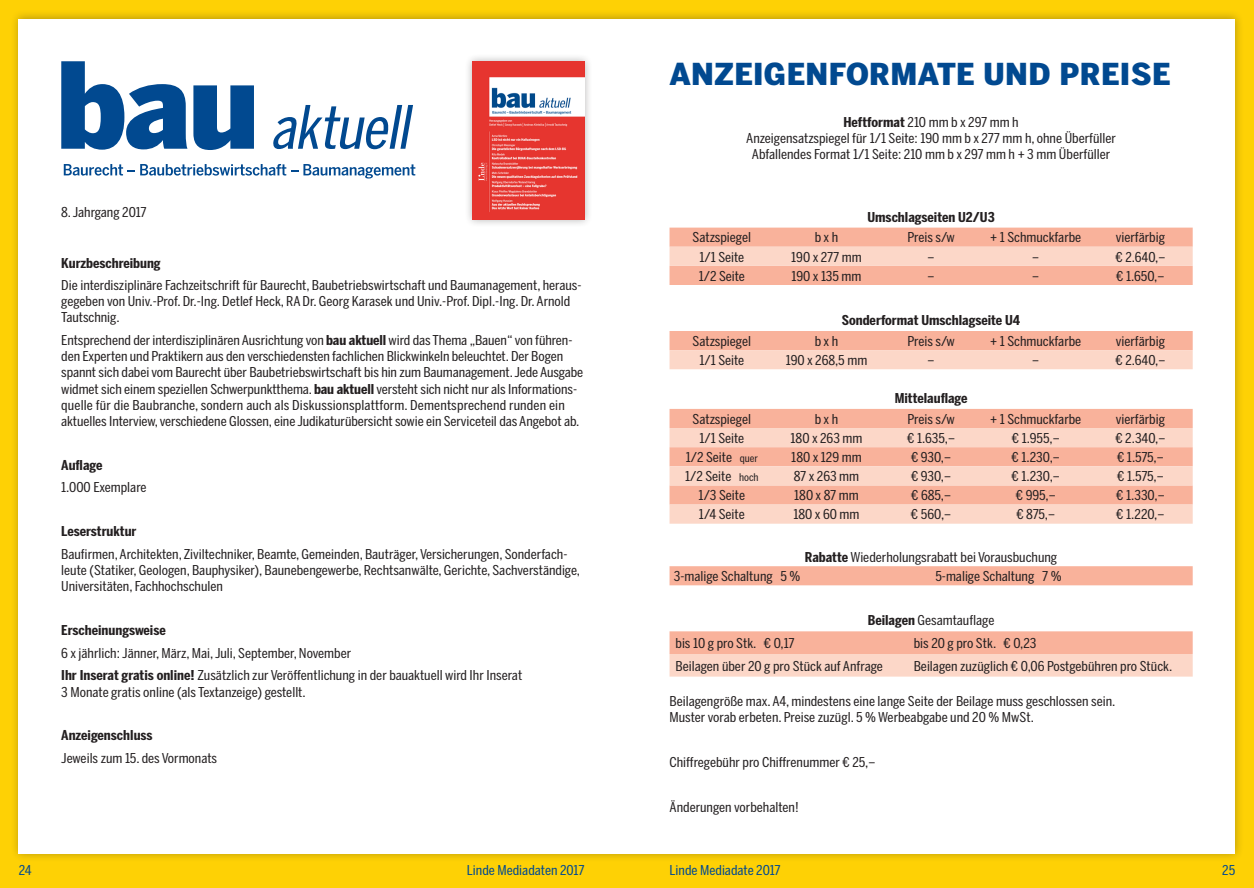
<style>
.page{position:relative;width:1254px;height:888px;background:#fed105}
.page>*{position:absolute;margin:0;border:0;box-sizing:border-box;transform-origin:0 0}
.t1{font:900 30px "Benton Sans Cond";letter-spacing:.01em;color:#014990;scale:1.15 1}
.t2{font:13.5px/16.2px "Benton Sans Comp";color:#231f20;scale:1.15 1}
.t3{font:700 13.5px "Benton Sans Comp";color:#231f20;scale:1.15 1}
.t4{font:13.5px "Benton Sans Comp";color:#014990;scale:1.15 1}
.s1{font-weight:700}
.s2{font-size:10.5px}
</style>
<div class="page">
<div style="left:10px;top:9px;width:1234px;height:854px;background:#231f20;opacity:.33"></div>
<div style="left:19px;top:19px;width:1216px;height:835px;background:#fff"></div>
<div style="left:464px;top:53px;width:128px;height:175px;background:#231f20;opacity:.33"></div>
<img style="left:472px;top:61px;width:112px;height:159px">
<svg style="left:61px;top:61px;width:126px;height:89px"></svg>
<svg style="left:193px;top:85px;width:61px;height:65px"></svg>
<svg style="left:273px;top:105px;width:140px;height:44px"></svg>
<svg style="left:64px;top:164px;width:351px;height:14px"></svg>
<svg style="left:669px;top:228px;width:523px;height:57px"></svg>
<svg style="left:669px;top:331px;width:523px;height:38px"></svg>
<div style="left:669px;top:409px;width:523px;height:19px;background:#f9b29b"></div>
<svg style="left:669px;top:428px;width:523px;height:96px;fill:#fcd7c8"></svg>
<div style="left:669px;top:566px;width:523px;height:19px;background:#f9b29b"></div>
<svg style="left:669px;top:631px;width:523px;height:46px"></svg>
<p class="t2" style="left:61px;top:204px;width:76px">8. Jahrgang 2017</p>
<p class="t3" style="left:61px;top:255px;width:88px">Kurzbeschreibung</p>
<p class="t2" style="left:61px;top:277px;width:454px">Die interdisziplinäre Fachzeitschrift für Baurecht, Baubetriebswirtschaft und Baumanagement, heraus&shy;gegeben von Univ.-Prof. Dr.-Ing. Detlef Heck, RA Dr. Georg Karasek und Univ.-Prof. Dipl.-Ing. Dr. Arnold<br>Tautschnig.</p>
<p class="t2" style="left:61px;top:332px;width:455px">Entsprechend der interdisziplinären Ausrichtung von <span class="s1">bau aktuell</span> wird das Thema „Bauen“ von führen&shy;den Experten und Praktikern aus den verschiedensten fachlichen Blickwinkeln beleuchtet. Der Bogen spannt sich dabei vom Baurecht über Baubetriebswirtschaft bis hin zum Baumanagement. Jede Ausgabe widmet sich einem speziellen Schwerpunktthema. <span class="s1">bau aktuell</span> versteht sich nicht nur als Informations&shy;quelle für die Baubranche, sondern auch als Diskussionsplattform. Dementsprechend runden ein aktuelles Interview, verschiedene Glossen, eine Judikaturübersicht sowie ein Serviceteil das Angebot ab.</p>
<p class="t3" style="left:61px;top:457px;width:37px">Auflage</p>
<p class="t2" style="left:61px;top:479px;width:76px">1.000 Exemplare</p>
<p class="t3" style="left:61px;top:524px;width:67px">Leserstruktur</p>
<p class="t2" style="left:61px;top:546px;width:453px">Baufirmen, Architekten, Ziviltechniker, Beamte, Gemeinden, Bauträger, Versicherungen, Sonderfach&shy;leute (Statiker, Geologen, Bauphysiker), Baunebengewerbe, Rechtsanwälte, Gerichte, Sachverständige,<br>Universitäten, Fachhochschulen</p>
<p class="t3" style="left:61px;top:622px;width:92px">Erscheinungsweise</p>
<p class="t2" style="left:61px;top:641px;width:402px;line-height:22.5px">6 x jährlich: Jänner, März, Mai, Juli, September, November<br><span class="s1">Ihr Inserat gratis online!</span> Zusätzlich zur Veröffentlichung in der bauaktuell wird Ihr Inserat</p>
<p class="t2" style="left:61px;top:683px;width:214px">3 Monate gratis online (als Textanzeige) gestellt.</p>
<p class="t3" style="left:61px;top:728px;width:81px">Anzeigenschluss</p>
<p class="t2" style="left:61px;top:750px;width:137px">Jeweils zum 15. des Vormonats</p>
<h1 class="t1" style="left:669px;top:56px;width:437px">ANZEIGENFORMATE UND PREISE</h1>
<p class="t2" style="left:746px;top:114px;width:323px;text-align:center"><span class="s1">Heftformat</span> 210 mm b x 297 mm h<br>Anzeigensatzspiegel für 1/1 Seite: 190 mm b x 277 mm h, ohne Überfüller<br>Abfallendes Format 1/1 Seite: 210 mm b x 297 mm h + 3 mm Überfüller</p>
<p class="t3" style="left:867px;top:209px;width:112px">Umschlagseiten U2/U3</p>
<p class="t2" style="left:692px;top:229px;width:52px">Satzspiegel</p>
<p class="t2" style="left:814px;top:229px;width:22px">b x h</p>
<p class="t2" style="left:907px;top:229px;width:43px">Preis s/w</p>
<p class="t2" style="left:990px;top:229px;width:81px">+ 1 Schmuckfarbe</p>
<p class="t2" style="left:1115px;top:229px;width:44px">vierfärbig</p>
<p class="t2" style="left:699px;top:249px;width:41px">1/1 Seite</p>
<p class="t2" style="left:791px;top:249px;width:63px">190 x 277 mm</p>
<p class="t2" style="left:927px;top:249px;width:8px">–</p>
<p class="t2" style="left:1032px;top:249px;width:8px">–</p>
<p class="t2" style="left:1115px;top:249px;width:45px">€ 2.640,–</p>
<p class="t2" style="left:698px;top:268px;width:42px">1/2 Seite</p>
<p class="t2" style="left:791px;top:268px;width:62px">190 x 135 mm</p>
<p class="t2" style="left:927px;top:268px;width:8px">–</p>
<p class="t2" style="left:1032px;top:268px;width:8px">–</p>
<p class="t2" style="left:1116px;top:268px;width:43px">€ 1.650,–</p>
<p class="t3" style="left:842px;top:312px;width:157px">Sonderformat Umschlagseite U4</p>
<p class="t2" style="left:692px;top:333px;width:52px">Satzspiegel</p>
<p class="t2" style="left:814px;top:333px;width:22px">b x h</p>
<p class="t2" style="left:907px;top:333px;width:43px">Preis s/w</p>
<p class="t2" style="left:990px;top:333px;width:81px">+ 1 Schmuckfarbe</p>
<p class="t2" style="left:1115px;top:333px;width:44px">vierfärbig</p>
<p class="t2" style="left:699px;top:352px;width:41px">1/1 Seite</p>
<p class="t2" style="left:785px;top:352px;width:72px">190 x 268,5 mm</p>
<p class="t2" style="left:927px;top:352px;width:8px">–</p>
<p class="t2" style="left:1032px;top:352px;width:8px">–</p>
<p class="t2" style="left:1115px;top:352px;width:45px">€ 2.640,–</p>
<p class="t3" style="left:894px;top:390px;width:65px">Mittelauflage</p>
<p class="t2" style="left:692px;top:411px;width:52px">Satzspiegel</p>
<p class="t2" style="left:814px;top:411px;width:22px">b x h</p>
<p class="t2" style="left:907px;top:411px;width:43px">Preis s/w</p>
<p class="t2" style="left:990px;top:411px;width:81px">+ 1 Schmuckfarbe</p>
<p class="t2" style="left:1115px;top:411px;width:44px">vierfärbig</p>
<p class="t2" style="left:699px;top:430px;width:41px">1/1 Seite</p>
<p class="t2" style="left:790px;top:430px;width:64px">180 x 263 mm</p>
<p class="t2" style="left:907px;top:430px;width:43px">€ 1.635,–</p>
<p class="t2" style="left:1011px;top:430px;width:43px">€ 1.955,–</p>
<p class="t2" style="left:1115px;top:430px;width:45px">€ 2.340,–</p>
<p class="t2" style="left:685px;top:449px;width:64px">1/2 Seite <span class="s2">quer</span></p>
<p class="t2" style="left:791px;top:449px;width:63px">180 x 129 mm</p>
<p class="t2" style="left:911px;top:449px;width:36px">€ 930,–</p>
<p class="t2" style="left:1011px;top:449px;width:44px">€ 1.230,–</p>
<p class="t2" style="left:1117px;top:449px;width:42px">€ 1.575,–</p>
<p class="t2" style="left:685px;top:468px;width:65px">1/2 Seite <span class="s2">hoch</span></p>
<p class="t2" style="left:793px;top:468px;width:58px">87 x 263 mm</p>
<p class="t2" style="left:911px;top:468px;width:36px">€ 930,–</p>
<p class="t2" style="left:1011px;top:468px;width:44px">€ 1.230,–</p>
<p class="t2" style="left:1117px;top:468px;width:42px">€ 1.575,–</p>
<p class="t2" style="left:698px;top:487px;width:42px">1/3 Seite</p>
<p class="t2" style="left:794px;top:487px;width:58px">180 x 87 mm</p>
<p class="t2" style="left:911px;top:487px;width:36px">€ 685,–</p>
<p class="t2" style="left:1015px;top:487px;width:36px">€ 995,–</p>
<p class="t2" style="left:1116px;top:487px;width:44px">€ 1.330,–</p>
<p class="t2" style="left:699px;top:506px;width:41px">1/4 Seite</p>
<p class="t2" style="left:793px;top:506px;width:59px">180 x 60 mm</p>
<p class="t2" style="left:911px;top:506px;width:37px">€ 560,–</p>
<p class="t2" style="left:1016px;top:506px;width:35px">€ 875,–</p>
<p class="t2" style="left:1116px;top:506px;width:43px">€ 1.220,–</p>
<p class="t2" style="left:805px;top:549px;width:221px"><span class="s1">Rabatte</span> Wiederholungsrabatt bei Vorausbuchung</p>
<p class="t2" style="left:674px;top:568px;width:112px">3-malige Schaltung 5 %</p>
<p class="t2" style="left:935px;top:568px;width:111px">5-malige Schaltung 7 %</p>
<p class="t2" style="left:867px;top:612px;width:112px"><span class="s1">Beilagen</span> Gesamtauflage</p>
<p class="t2" style="left:675px;top:635px;width:105px">bis 10 g pro Stk. € 0,17</p>
<p class="t2" style="left:913px;top:635px;width:108px">bis 20 g pro Stk. € 0,23</p>
<p class="t2" style="left:675px;top:657px;width:182px">Beilagen über 20 g pro Stück auf Anfrage</p>
<p class="t2" style="left:913px;top:657px;width:226px">Beilagen zuzüglich € 0,06 Postgebühren pro Stück.</p>
<p class="t2" style="left:669px;top:693px;width:389px">Beilagengröße max. A4, mindestens eine lange Seite der Beilage muss geschlossen sein.<br>Muster vorab erbeten. Preise zuzügl. 5 % Werbeabgabe und 20 % MwSt.</p>
<p class="t2" style="left:669px;top:754px;width:181px">Chiffregebühr pro Chiffrenummer € 25,–</p>
<p class="t2" style="left:669px;top:799px;width:114px">Änderungen vorbehalten!</p>
<p class="t4" style="left:19px;top:862px;width:13px">24</p>
<p class="t4" style="left:467px;top:862px;width:104px">Linde Mediadaten 2017</p>
<p class="t4" style="left:669px;top:862px;width:98px">Linde Mediadate 2017</p>
<p class="t4" style="left:1222px;top:862px;width:13px">25</p>
</div>
